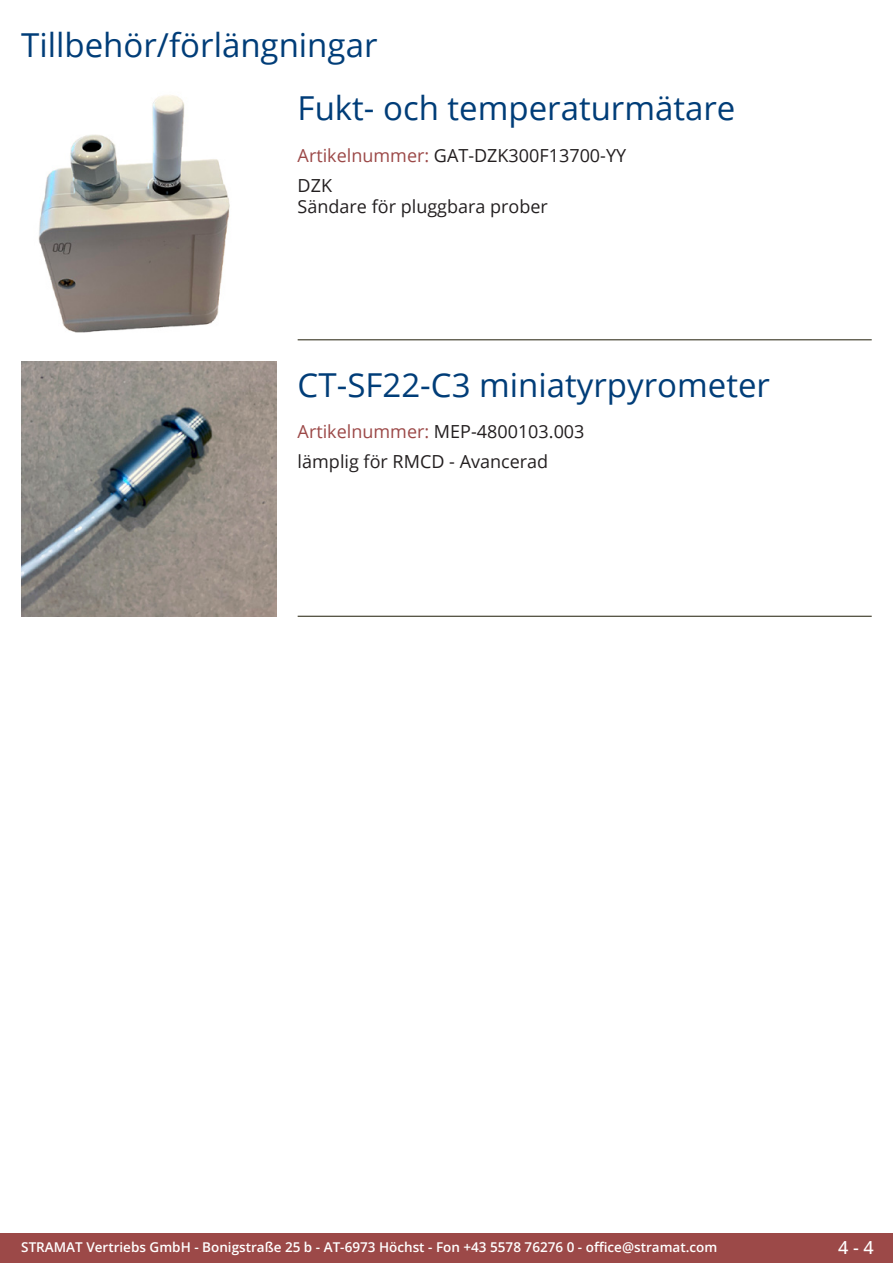
<style>
.page{position:relative;width:893px;height:1263px;background:#fff}
.page>*{position:absolute;margin:0;border:0;box-sizing:border-box;transform-origin:0 0}
.Produkttitel{font:33px "Open Sans";color:#003d78}
.RastTitel{font:33px "Open Sans";color:#003d78}
.TechDaten_Überschrif{font:18px "Open Sans";color:#231f20}
.Beschreibung_Text{font:18px/21.6px "Open Sans";color:#231f20}
.t1{font:500 18px "Open Sans";color:#fff}
.t2{font:600 13.5px "Open Sans";color:#fff}
.s1{color:#9c4948}
</style>
<div class="page">
<div style="left:0;top:1233px;width:893px;height:30px;background:#9c4948"></div>
<hr style="left:298px;top:340px;width:574px;height:1px;background:#201d08">
<hr style="left:298px;top:616px;width:574px;height:1px;background:#201d08">
<img style="left:38px;top:95px;width:192px;height:238px">
<img style="left:21px;top:361px;width:255px;height:256px">
<p class="RastTitel" style="left:21px;top:22px;width:358px">Tillbehör/förlängningar</p>
<p class="Produkttitel" style="left:298px;top:86px;width:439px">Fukt- och temperaturmätare</p>
<p class="TechDaten_Überschrif" style="left:298px;top:143px;width:330px"><span class="s1">Artikelnummer:</span> GAT-DZK300F13700-YY</p>
<p class="Beschreibung_Text" style="left:298px;top:174px;width:252px">DZK<br>Sändare för pluggbara prober</p>
<p class="Produkttitel" style="left:298px;top:362px;width:474px">CT-SF22-C3 miniatyrpyrometer</p>
<p class="TechDaten_Überschrif" style="left:298px;top:420px;width:288px"><span class="s1">Artikelnummer:</span> MEP-4800103.003</p>
<p class="Beschreibung_Text" style="left:298px;top:450px;width:252px">lämplig för RMCD - Avancerad</p>
<p class="t2" style="left:21px;top:1238px;width:698px">STRAMAT Vertriebs GmbH - Bonigstraße 25 b - AT-6973 Höchst - Fon +43 5578 76276 0 - office@stramat.com</p>
<h2 class="t1" style="left:838px;top:1234px;width:37px">4 - 4</h2>
</div>
